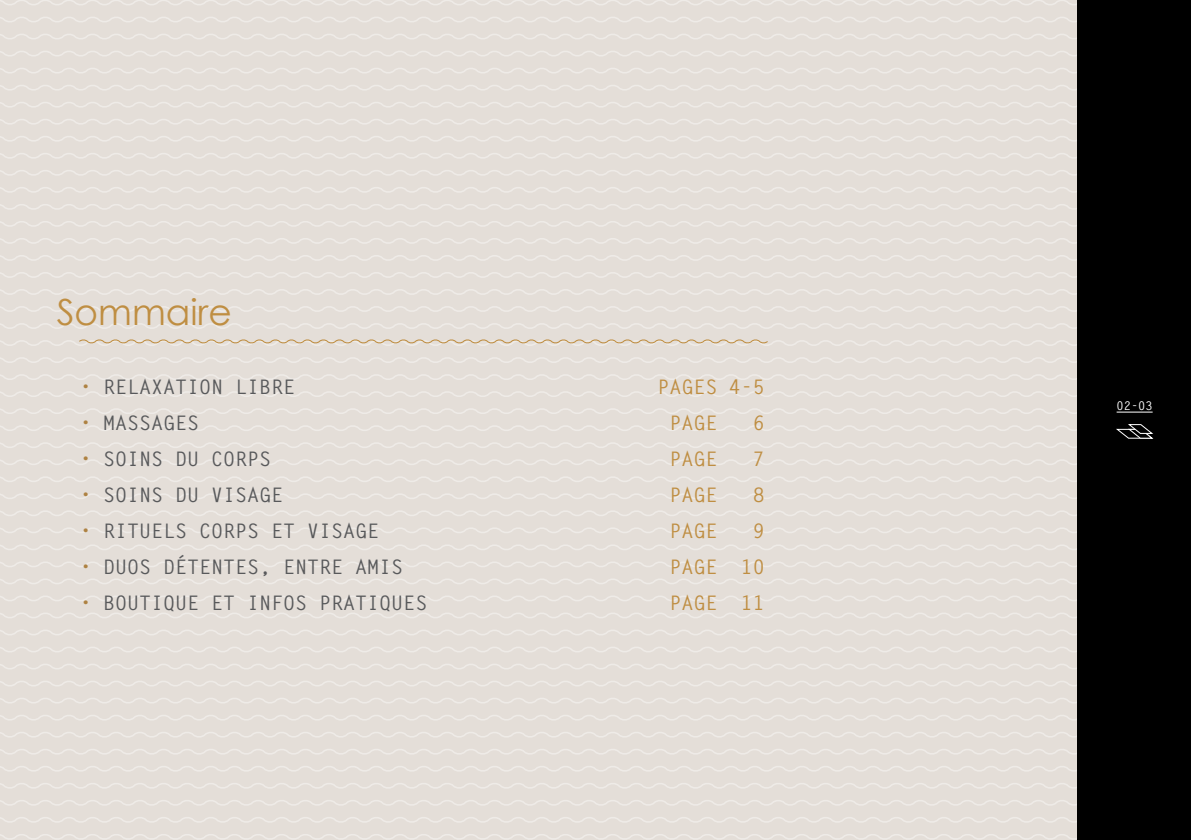
<style>
.page{position:relative;width:1191px;height:840px;background:#fff}
.page>*{position:absolute;margin:0;border:0;box-sizing:border-box;transform-origin:0 0}
.t1{font:36px "Century Gothic";color:#bf8e42}
.t2{font:700 20px "Letter Gothic Std";color:#58595b}
.t3{font:700 20px "Letter Gothic Std";color:#bf8e42}
.t4{font:700 12px "Letter Gothic Std";color:#fff}
.s1{color:#ae8242}
</style>
<div class="page">
<div style="left:0;top:0;width:1191px;height:839px;background:#e4ded8"></div>
<svg style="left:1px;top:0;width:1076px;height:5px"></svg>
<svg style="left:1px;top:17px;width:1076px;height:5px"></svg>
<svg style="left:1px;top:34px;width:1076px;height:5px"></svg>
<svg style="left:1px;top:51px;width:1076px;height:5px"></svg>
<svg style="left:1px;top:68px;width:1076px;height:5px"></svg>
<svg style="left:1px;top:85px;width:1076px;height:5px"></svg>
<svg style="left:1px;top:102px;width:1076px;height:5px"></svg>
<svg style="left:1px;top:119px;width:1076px;height:5px"></svg>
<svg style="left:1px;top:136px;width:1076px;height:5px"></svg>
<svg style="left:1px;top:153px;width:1076px;height:5px"></svg>
<svg style="left:1px;top:170px;width:1076px;height:5px"></svg>
<svg style="left:1px;top:187px;width:1076px;height:5px"></svg>
<svg style="left:1px;top:204px;width:1076px;height:6px"></svg>
<svg style="left:1px;top:221px;width:1076px;height:6px"></svg>
<svg style="left:1px;top:238px;width:1076px;height:6px"></svg>
<svg style="left:1px;top:255px;width:1076px;height:6px"></svg>
<svg style="left:1px;top:272px;width:1076px;height:6px"></svg>
<svg style="left:1px;top:289px;width:1076px;height:6px"></svg>
<svg style="left:1px;top:306px;width:1076px;height:6px"></svg>
<svg style="left:1px;top:323px;width:1076px;height:6px"></svg>
<svg style="left:1px;top:357px;width:1076px;height:6px"></svg>
<svg style="left:1px;top:374px;width:1076px;height:6px"></svg>
<svg style="left:1px;top:391px;width:1076px;height:6px"></svg>
<svg style="left:1px;top:408px;width:1076px;height:6px"></svg>
<svg style="left:1px;top:460px;width:1076px;height:5px"></svg>
<svg style="left:1px;top:477px;width:1076px;height:5px"></svg>
<svg style="left:1px;top:494px;width:1076px;height:5px"></svg>
<svg style="left:1px;top:511px;width:1076px;height:5px"></svg>
<svg style="left:1px;top:528px;width:1076px;height:5px"></svg>
<svg style="left:1px;top:545px;width:1076px;height:5px"></svg>
<svg style="left:1px;top:562px;width:1076px;height:5px"></svg>
<svg style="left:1px;top:579px;width:1076px;height:5px"></svg>
<svg style="left:1px;top:596px;width:1076px;height:5px"></svg>
<svg style="left:1px;top:613px;width:1076px;height:5px"></svg>
<svg style="left:1px;top:630px;width:1076px;height:5px"></svg>
<svg style="left:1px;top:647px;width:1076px;height:5px"></svg>
<svg style="left:1px;top:664px;width:1076px;height:5px"></svg>
<svg style="left:1px;top:681px;width:1076px;height:5px"></svg>
<svg style="left:1px;top:698px;width:1076px;height:5px"></svg>
<svg style="left:1px;top:715px;width:1076px;height:5px"></svg>
<svg style="left:1px;top:732px;width:1076px;height:5px"></svg>
<svg style="left:1px;top:749px;width:1076px;height:5px"></svg>
<svg style="left:1px;top:766px;width:1076px;height:5px"></svg>
<svg style="left:1px;top:783px;width:1076px;height:5px"></svg>
<svg style="left:1px;top:800px;width:1076px;height:5px"></svg>
<svg style="left:1px;top:817px;width:1076px;height:5px"></svg>
<svg style="left:1px;top:834px;width:1076px;height:5px"></svg>
<div style="left:1077px;top:0;width:114px;height:839px;background:#000"></div>
<svg style="left:1px;top:339px;width:1076px;height:7px"></svg>
<img style="left:0;top:550px;width:1px;height:289px">
<img style="left:0;top:0;width:1px;height:550px">
<hr style="left:1116px;top:411px;width:36px;height:1px;background:#fff">
<svg style="left:0;top:423px;width:1154px;height:27px"></svg>
<h1 class="t1" style="left:57px;top:287px;width:177px">Sommaire</h1>
<p class="t2" style="left:80px;top:374px;width:217px"><span class="s1">•</span> RELAXATION LIBRE</p>
<p class="t3" style="left:657px;top:374px;width:109px">PAGES 4-5</p>
<p class="t2" style="left:80px;top:410px;width:121px"><span class="s1">•</span> MASSAGES</p>
<p class="t3" style="left:669px;top:410px;width:49px">PAGE</p>
<p class="t3" style="left:753px;top:410px;width:13px">6</p>
<p class="t2" style="left:80px;top:446px;width:193px"><span class="s1">•</span> SOINS DU CORPS</p>
<p class="t3" style="left:669px;top:446px;width:49px">PAGE</p>
<p class="t3" style="left:753px;top:446px;width:13px">7</p>
<p class="t2" style="left:80px;top:482px;width:205px"><span class="s1">•</span> SOINS DU VISAGE</p>
<p class="t3" style="left:669px;top:482px;width:49px">PAGE</p>
<p class="t3" style="left:753px;top:482px;width:13px">8</p>
<p class="t2" style="left:80px;top:518px;width:301px"><span class="s1">•</span> RITUELS CORPS ET VISAGE</p>
<p class="t3" style="left:669px;top:518px;width:49px">PAGE</p>
<p class="t3" style="left:753px;top:518px;width:13px">9</p>
<p class="t2" style="left:80px;top:554px;width:325px"><span class="s1">•</span> DUOS DÉTENTES, ENTRE AMIS</p>
<p class="t3" style="left:669px;top:554px;width:97px">PAGE 10</p>
<p class="t2" style="left:80px;top:590px;width:349px"><span class="s1">•</span> BOUTIQUE ET INFOS PRATIQUES</p>
<p class="t3" style="left:669px;top:590px;width:97px">PAGE 11</p>
<p class="t4" style="left:1116px;top:398px;width:37px">02-03</p>
</div>
